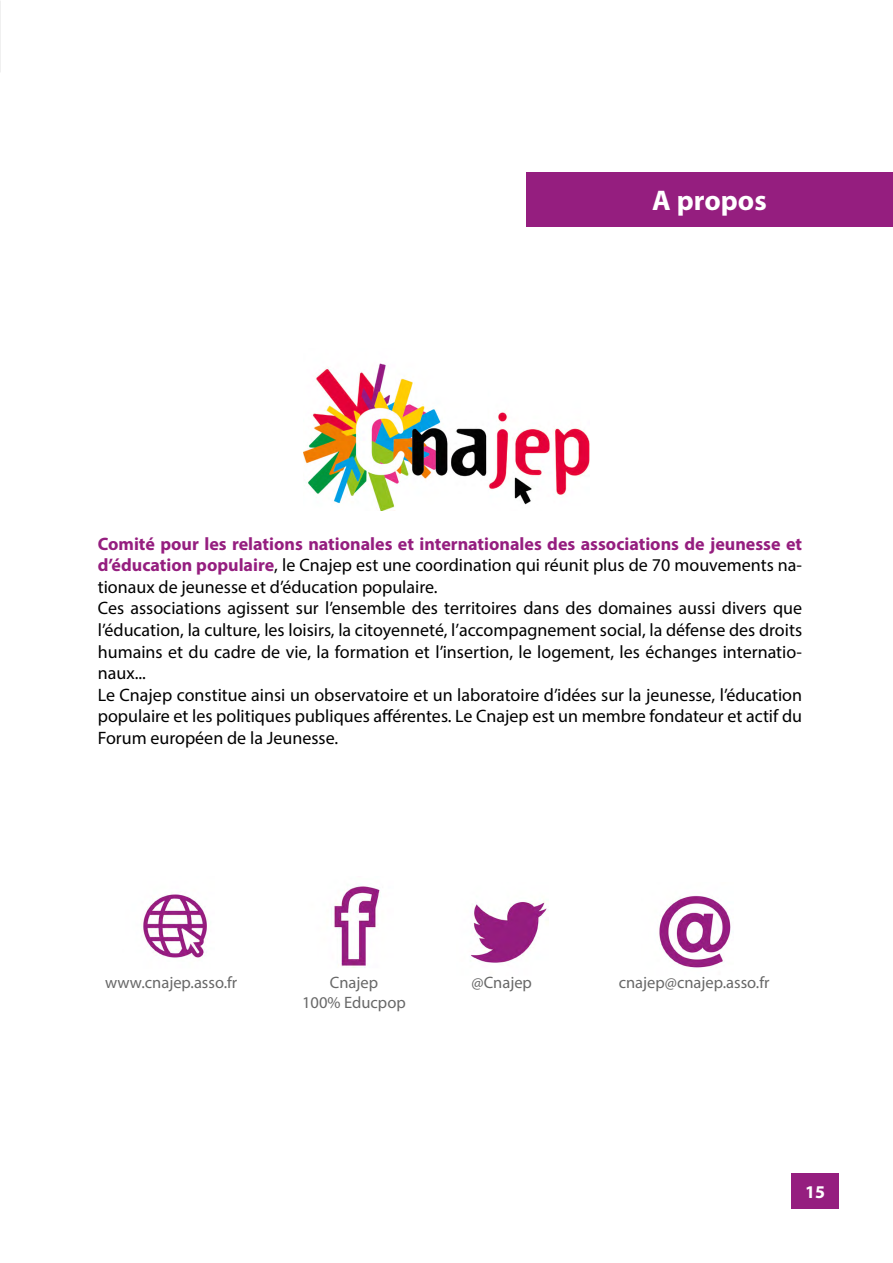
<style>
.page{position:relative;width:893px;height:1263px;background:#fff}
.page>*{position:absolute;margin:0;border:0;box-sizing:border-box;transform-origin:0 0}
.t1{font:700 28.5px "Myriad Pro";color:#fff}
.t2{font:18px/21.6px "Myriad Pro";color:#000}
.t3{font:700 18px "Myriad Pro";color:#fff}
.t4{font:16.5px/19.8px "Myriad Pro";color:#686868;text-align:center}
.s1{font-weight:700;color:#951e7f}
</style>
<div class="page">
<hr style="left:0;top:72px;width:1px;height:1191px;background:#686868">
<img style="left:143px;top:894px;width:64px;height:64px">
<img style="left:331px;top:886px;width:49px;height:82px">
<img style="left:471px;top:901px;width:77px;height:62px">
<img style="left:659px;top:895px;width:72px;height:73px">
<img style="left:303px;top:363px;width:286px;height:147px">
<div style="left:526px;top:172px;width:367px;height:55px;background:#951e7f"></div>
<div style="left:791px;top:1174px;width:48px;height:35px;background:#951e7f"></div>
<h1 class="t1" style="left:652px;top:182px;width:116px">A propos</h1>
<p class="t2" style="left:98px;top:532px;width:706px"><span class="s1">Comité pour les relations nationales et internationales des associations de jeunesse et d’éducation populaire</span>, le Cnajep est une coordination qui réunit plus de 70 mouvements na&shy;tionaux de jeunesse et d’éducation populaire.<br>Ces associations agissent sur l’ensemble des territoires dans des domaines aussi divers que l’éducation, la culture, les loisirs, la citoyenneté, l’accompagnement social, la défense des droits humains et du cadre de vie, la formation et l’insertion, le logement, les échanges internatio&shy;naux...<br>Le Cnajep constitue ainsi un observatoire et un laboratoire d’idées sur la jeunesse, l’éducation populaire et les politiques publiques afférentes. Le Cnajep est un membre fondateur et actif du Forum européen de la Jeunesse.</p>
<p class="t4" style="left:105px;top:973px;width:134px">www.cnajep.asso.fr</p>
<p class="t4" style="left:302px;top:973px;width:105px">Cnajep<br>100% Educpop</p>
<p class="t4" style="left:471px;top:973px;width:62px">@Cnajep</p>
<p class="t4" style="left:619px;top:973px;width:152px">cnajep@cnajep.asso.fr</p>
<p class="t3" style="left:805px;top:1180px;width:21px">15</p>
</div>
